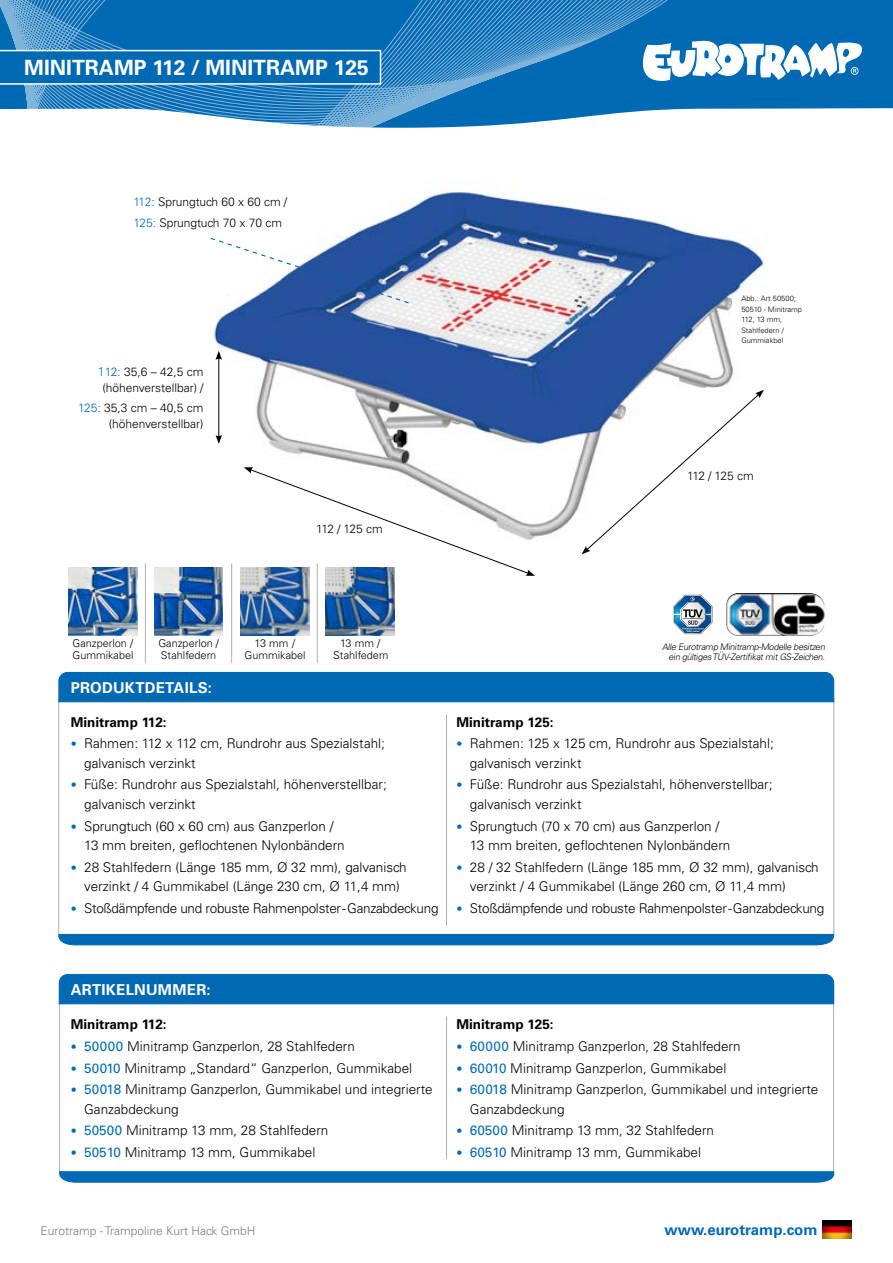
<style>
.page{position:relative;width:893px;height:1263px;background:#fff}
.page>*{position:absolute;margin:0;border:0;box-sizing:border-box;transform-origin:0 0}
.t1{font:700 21px "Univers LT Std";color:#fff}
.t2{font:700 15px "Univers LT Std";letter-spacing:.015em;color:#fff}
.t3{font:700 15px "Univers LT Std";color:#0069b4}
.t4{font:300 13.5px/19.5px "Univers LT Std";color:#000}
.t5{font:300 13.5px "Univers LT Std";letter-spacing:-.02em;color:#000}
.t6{font:700 13.5px "Univers LT Std";color:#000}
.t7{font:300 12px/15.9px "Univers LT Std";color:#000}
.t8{font:300 12px "Univers LT Std";color:#7c7b7b}
.t9{font:300 10.8px/12.1px "Univers LT Std";color:#000}
.t10{font:italic 300 9px/10.8px "Univers LT Std";color:#000;text-align:right}
.t11{font:300 7.5px/10.5px "Univers LT Std";color:#000}
.s1{color:#0069b4}
.s2{font-size:12.75px;color:#0069b4}
.s3{font-size:12px;color:#0069b4}
.s4{font-weight:400;color:#0069b4}
</style>
<div class="page">
<div style="left:703px;top:0;width:190px;height:109px;background:#0069b4"></div>
<svg style="left:0;top:0;width:703px;height:128px;background:#3487c3"></svg>
<svg style="left:643px;top:38px;width:219px;height:43px"></svg>
<svg style="left:0;top:50px;width:381px;height:35px;background:#1575ba"></svg>
<img style="left:155px;top:567px;width:68px;height:68px">
<img style="left:326px;top:576px;width:68px;height:59px">
<img style="left:241px;top:567px;width:68px;height:68px">
<img style="left:69px;top:567px;width:68px;height:68px">
<hr style="left:317px;top:563px;width:1px;height:100px;background:#b0b0b0">
<hr style="left:231px;top:563px;width:1px;height:100px;background:#b0b0b0">
<hr style="left:145px;top:563px;width:1px;height:100px;background:#b0b0b0">
<img style="left:211px;top:191px;width:556px;height:346px">
<svg style="left:244px;top:467px;width:291px;height:109px"></svg>
<svg style="left:582px;top:390px;width:182px;height:164px"></svg>
<hr style="left:219px;top:357px;width:1px;height:80px;background:#000">
<svg style="left:216px;top:435px;width:6px;height:9px"></svg>
<svg style="left:216px;top:351px;width:6px;height:9px"></svg>
<svg style="left:210px;top:237px;width:200px;height:67px"></svg>
<div style="left:59px;top:988px;width:775px;height:186px;background:#fff;border:1px solid #b0b0b0"></div>
<svg style="left:59px;top:1171px;width:776px;height:12px;background:#0a6fb6"></svg>
<svg style="left:58px;top:973px;width:777px;height:32px;background:#0e71b8"></svg>
<div style="left:58px;top:698px;width:776px;height:239px;background:#fff;border:1px solid #b0b0b0"></div>
<svg style="left:58px;top:671px;width:777px;height:32px;background:#0e71b8"></svg>
<svg style="left:58px;top:933px;width:776px;height:13px;background:#207bbd"></svg>
<img style="left:726px;top:593px;width:99px;height:43px">
<svg style="left:673px;top:595px;width:40px;height:39px"></svg>
<img style="left:823px;top:1221px;width:29px;height:17px">
<hr style="left:446px;top:714px;width:1px;height:212px;background:#b0b0b0">
<hr style="left:446px;top:1016px;width:1px;height:143px;background:#b0b0b0">
<h1 class="t1" style="left:24px;top:55px;width:346px">MINITRAMP 112 / MINITRAMP 125</h1>
<p class="t7" style="left:133px;top:191px;width:155px;line-height:20.7px"><span class="s1">112:</span> Sprungtuch 60 x 60 cm /<br><span class="s1">125:</span> Sprungtuch 70 x 70 cm</p>
<p class="t7" style="left:98px;top:364px;width:107px;text-align:center"><span class="s2">1</span><span class="s1">12:</span> 35,6 – 42,5 cm (höhenverstellbar) /</p>
<p class="t7" style="left:78px;top:400px;width:127px;text-align:right"><span class="s1">125:</span> 35,3 cm – 40,5 cm (höhenverstellbar)</p>
<p class="t7" style="left:316px;top:521px;width:68px">112 / 125 cm</p>
<p class="t11" style="left:741px;top:293px;width:62px">Abb.: Art.50500;<br>50510 - Minitramp<br>112, 13 mm,<br>Stahlfedern /<br>Gummiakbel</p>
<p class="t7" style="left:687px;top:467px;width:68px">112 / 125 cm</p>
<p class="t9" style="left:73px;top:637px;width:63px">Ganzperlon /<br>Gummikabel</p>
<p class="t9" style="left:158px;top:637px;width:62px">Ganzperlon /<br>Stahlfedern</p>
<p class="t9" style="left:333px;top:637px;width:57px;text-align:center">13 mm /<br>Stahlfedern</p>
<p class="t9" style="left:245px;top:637px;width:63px;text-align:center">13 mm /<br>Gummikabel</p>
<p class="t10" style="left:662px;top:641px;width:166px">Alle Eurotramp Minitramp-Modelle besitzen ein gültiges TÜV-ZertifikatmitGS-Zeichen.</p>
<p class="t2" style="left:71px;top:679px;width:143px">PRODUKTDETAILS:</p>
<p class="t6" style="left:71px;top:714px;width:97px">Minitramp 112:</p>
<p class="t4" style="left:84px;top:734px;width:302px;text-indent:-14px"><span class="s3">•</span> Rahmen: 112 x 112 cm, Rundrohr aus Spezialstahl; galvanisch verzinkt</p>
<p class="t4" style="left:84px;top:775px;width:304px;text-indent:-14px"><span class="s3">•</span> Füße: Rundrohr aus Spezialstahl, höhenverstellbar; galvanisch verzinkt</p>
<p class="t4" style="left:84px;top:816px;width:262px;text-indent:-14px"><span class="s3">•</span> Sprungtuch (60 x 60 cm) aus Ganzperlon /<br>13 mm breiten, geflochtenen Nylonbändern</p>
<p class="t4" style="left:71px;top:857px;width:337px;text-align:center"><span class="s3">•</span> 28 Stahlfedern (Länge 185 mm, Ø 32 mm), galvanisch verzinkt / 4 Gummikabel (Länge 230 cm, Ø 11,4 mm)</p>
<p class="t5" style="left:71px;top:900px;width:369px"><span class="s3">•</span> Stoßdämpfende und robuste Rahmenpolster-Ganzabdeckung</p>
<p class="t6" style="left:456px;top:714px;width:99px">Minitramp 125:</p>
<p class="t4" style="left:470px;top:734px;width:305px;text-indent:-14px"><span class="s3">•</span> Rahmen: 125 x 125 cm, Rundrohr aus Spezialstahl; galvanisch verzinkt</p>
<p class="t4" style="left:470px;top:775px;width:304px;text-indent:-14px"><span class="s3">•</span> Füße: Rundrohr aus Spezialstahl, höhenverstellbar; galvanisch verzinkt</p>
<p class="t4" style="left:470px;top:816px;width:262px;text-indent:-14px"><span class="s3">•</span> Sprungtuch (70 x 70 cm) aus Ganzperlon /<br>13 mm breiten, geflochtenen Nylonbändern</p>
<p class="t4" style="left:470px;top:857px;width:350px;text-indent:-14px"><span class="s3">•</span> 28 / 32 Stahlfedern (Länge 185 mm, Ø 32 mm), galvanisch verzinkt / 4 Gummikabel (Länge 260 cm, Ø 11,4 mm)</p>
<p class="t5" style="left:456px;top:900px;width:369px"><span class="s3">•</span> Stoßdämpfende und robuste Rahmenpolster-Ganzabdeckung</p>
<p class="t2" style="left:71px;top:981px;width:141px">ARTIKELNUMMER:</p>
<p class="t6" style="left:71px;top:1017px;width:97px">Minitramp 112:</p>
<p class="t4" style="left:71px;top:1036px;width:286px"><span class="s3">•</span> <span class="s4">50000</span> Minitramp Ganzperlon, 28 Stahlfedern</p>
<p class="t4" style="left:71px;top:1058px;width:343px"><span class="s3">•</span> <span class="s4">50010</span> Minitramp „Standard“ Ganzperlon, Gummikabel</p>
<p class="t4" style="left:84px;top:1080px;width:350px;text-indent:-14px"><span class="s3">•</span> <span class="s4">50018</span> Minitramp Ganzperlon, Gummikabel und integrierte<br>Ganzabdeckung</p>
<p class="t4" style="left:71px;top:1121px;width:259px"><span class="s3">•</span> <span class="s4">50500</span> Minitramp 13 mm, 28 Stahlfedern</p>
<p class="t4" style="left:71px;top:1142px;width:246px"><span class="s3">•</span> <span class="s4">50510</span> Minitramp 13 mm, Gummikabel</p>
<p class="t6" style="left:456px;top:1017px;width:99px">Minitramp 125:</p>
<p class="t4" style="left:456px;top:1036px;width:286px"><span class="s3">•</span> <span class="s4">60000</span> Minitramp Ganzperlon, 28 Stahlfedern</p>
<p class="t4" style="left:456px;top:1058px;width:271px"><span class="s3">•</span> <span class="s4">60010</span> Minitramp Ganzperlon, Gummikabel</p>
<p class="t4" style="left:470px;top:1080px;width:350px;text-indent:-14px"><span class="s3">•</span> <span class="s4">60018</span> Minitramp Ganzperlon, Gummikabel und integrierte<br>Ganzabdeckung</p>
<p class="t4" style="left:456px;top:1121px;width:259px"><span class="s3">•</span> <span class="s4">60500</span> Minitramp 13 mm, 32 Stahlfedern</p>
<p class="t4" style="left:456px;top:1142px;width:246px"><span class="s3">•</span> <span class="s4">60510</span> Minitramp 13 mm, Gummikabel</p>
<p class="t8" style="left:40px;top:1223px;width:217px">Eurotramp - Trampoline Kurt Hack GmbH</p>
<p class="t3" style="left:664px;top:1221px;width:155px">www.eurotramp.com</p>
</div>
